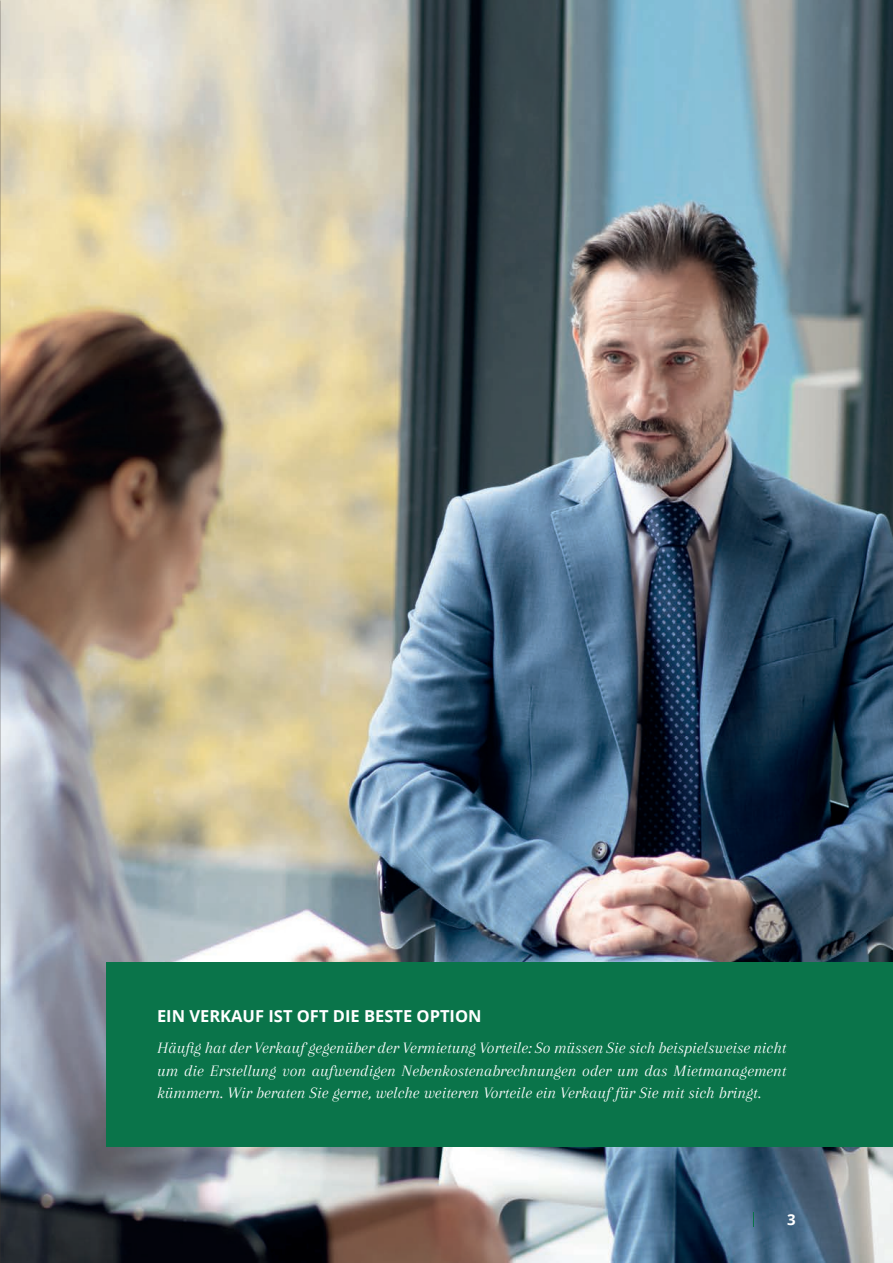
<style>
.page{position:relative;width:893px;height:1263px;background:#fff}
.page>*{position:absolute;margin:0;border:0;box-sizing:border-box;transform-origin:0 0}
.t1{font:italic 16.5px/22.5px "Arapey";color:#fff;text-align:justify}
.t2{font:700 16.5px "Open Sans";color:#fff}
.t3{font:700 15px "Open Sans";color:#fff}
</style>
<div class="page">
<img style="left:0;top:0;width:893px;height:1263px">
<div style="left:106px;top:962px;width:787px;height:184px;background:#0a744a"></div>
<svg style="left:753px;top:1212px;width:1px;height:14px"></svg>
<p class="t2" style="left:157px;top:1005px;width:326px">EIN VERKAUF IST OFT DIE BESTE OPTION</p>
<p class="t1" style="left:157px;top:1037px;width:631px">Häufig hat der Verkauf gegenüber der Vermietung Vorteile: So müssen Sie sich beispielsweise nicht um die Erstellung von aufwendigen Nebenkostenabrechnungen oder um das Mietmanagement kümmern. Wir beraten Sie gerne, welche weiteren Vorteile ein Verkauf für Sie mit sich bringt.</p>
<p class="t3" style="left:787px;top:1209px;width:10px">3</p>
</div>
